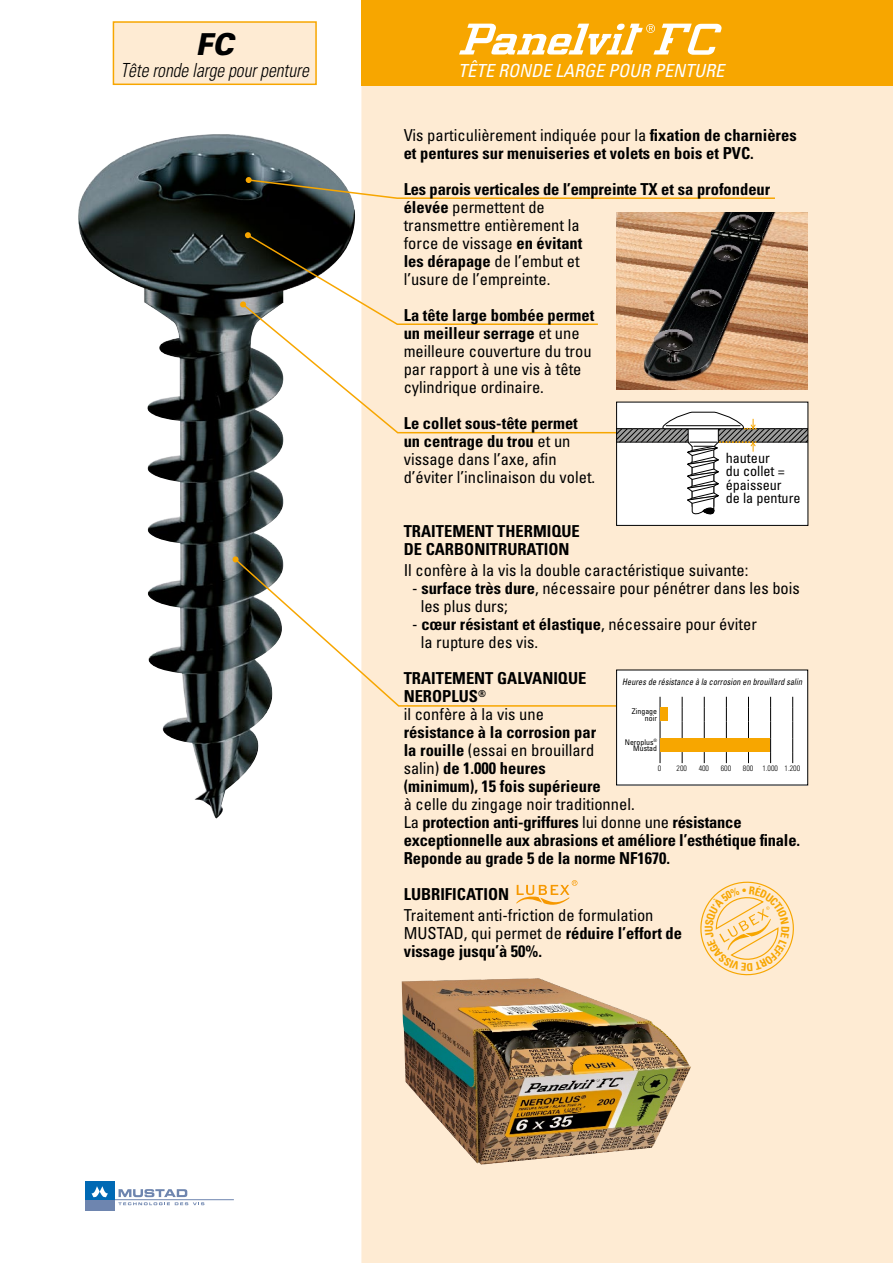
<style>
.page{position:relative;width:893px;height:1263px;background:#fff}
.page>*{position:absolute;margin:0;border:0;box-sizing:border-box;transform-origin:0 0}
.t1{font:italic 900 30.3px "Univers";color:#000;scale:.9 1}
.t2{font:italic 300 condensed 19.5px "Univers";color:#000;scale:.9 1}
.t3{font:italic condensed 18px "Univers";color:#fff}
.t4{font:condensed 16.5px/18px "Univers";color:#000}
.t5{font:700 condensed 16.5px/18px "Univers";color:#000}
.t6{font:condensed 14.1px/13.4px "Univers";color:#000}
.t7{font:italic condensed 9px "Univers";letter-spacing:.01em;color:#000;scale:.9 1}
.t8{font:condensed 7.8px/6.8px "Univers";color:#000;text-align:right}
.t9{font:300 condensed 7.8px "Univers";color:#000}
.s1{font-weight:400}
.s2{font-weight:700}
</style>
<div class="page">
<div style="left:361px;top:85px;width:532px;height:1178px;background:#feebd3"></div>
<div style="left:361px;top:0;width:532px;height:85px;background:#f7a600"></div>
<hr style="left:114px;top:1199px;width:120px;height:1px;background:#6e85af">
<div style="left:85px;top:1181px;width:29px;height:29px;background:#6e85af"></div>
<div style="left:85px;top:1181px;width:29px;height:19px;background:#0069b4"></div>
<svg style="left:92px;top:1186px;width:16px;height:11px"></svg>
<svg style="left:118px;top:1189px;width:86px;height:16px"></svg>
<img style="left:402px;top:978px;width:289px;height:187px">
<img style="left:78px;top:134px;width:277px;height:685px">
<svg style="left:246px;top:177px;width:530px;height:23px;background:#dac9ad"></svg>
<svg style="left:241px;top:302px;width:406px;height:132px"></svg>
<svg style="left:240px;top:232px;width:359px;height:94px;background:#d3c6b3"></svg>
<svg style="left:459px;top:23px;width:263px;height:32px"></svg>
<div style="left:113px;top:21px;width:204px;height:64px;background:#feebd3;border:2px solid #f7a600"></div>
<svg style="left:516px;top:880px;width:61px;height:25px;background:#fcd8a4"></svg>
<svg style="left:233px;top:557px;width:448px;height:150px"></svg>
<svg style="left:233px;top:556px;width:6px;height:6px"></svg>
<img style="left:617px;top:213px;width:191px;height:176px">
<div style="left:617px;top:402px;width:191px;height:123px;background:#fff"></div>
<svg style="left:618px;top:412px;width:188px;height:103px"></svg>
<div style="left:616px;top:402px;width:192px;height:124px;border:1px solid #000"></div>
<div style="left:617px;top:670px;width:191px;height:115px;background:#fff"></div>
<div style="left:616px;top:670px;width:192px;height:115px;border:1px solid #000"></div>
<svg style="left:660px;top:697px;width:1px;height:66px"></svg>
<svg style="left:682px;top:697px;width:1px;height:66px"></svg>
<svg style="left:704px;top:697px;width:1px;height:66px"></svg>
<svg style="left:726px;top:697px;width:1px;height:66px"></svg>
<svg style="left:748px;top:697px;width:1px;height:66px"></svg>
<svg style="left:770px;top:697px;width:1px;height:66px"></svg>
<svg style="left:792px;top:697px;width:1px;height:66px"></svg>
<div style="left:660px;top:708px;width:8px;height:13px;background:#f7a600"></div>
<div style="left:660px;top:738px;width:22px;height:13px;background:#f7a600"></div>
<div style="left:682px;top:738px;width:22px;height:13px;background:#f7a600"></div>
<div style="left:704px;top:738px;width:22px;height:13px;background:#f7a600"></div>
<div style="left:727px;top:738px;width:21px;height:13px;background:#f7a600"></div>
<div style="left:749px;top:738px;width:21px;height:13px;background:#f7a600"></div>
<svg style="left:696px;top:877px;width:102px;height:102px;background:#fde5c0"></svg>
<h1 class="t1" style="left:196px;top:25px;width:44px">FC</h1>
<p class="t2" style="left:120px;top:58px;width:211px">Tête ronde large pour penture</p>
<p class="t3" style="left:458px;top:59px;width:268px">TÊTE RONDE LARGE POUR PENTURE</p>
<p class="t5" style="left:404px;top:126px;width:394px"><span class="s1">Vis particulièrement indiquée pour la</span> fixation de charnières et pentures sur menuiseries et volets en bois et PVC.</p>
<p class="t4" style="left:404px;top:180px;width:368px"><span class="s2">Les parois verticales de l’empreinte TX et sa profondeur élevée</span> permettent de<br>transmettre entièrement la<br>force de vissage <span class="s2">en évitant<br>les dérapage</span> de l’embut et<br>l’usure de l’empreinte.</p>
<p class="t4" style="left:404px;top:306px;width:192px"><span class="s2">La tête large bombée permet un meilleur serrage</span> et une meilleure couverture du trou par rapport à une vis à tête cylindrique ordinaire.</p>
<p class="t4" style="left:404px;top:414px;width:193px"><span class="s2">Le collet sous-tête permet un centrage du trou</span> et un vissage dans l’axe, afin d’éviter l’inclinaison du volet.</p>
<p class="t6" style="left:726px;top:451px;width:76px">hauteur<br>du collet = épaisseur<br>de la penture</p>
<p class="t5" style="left:404px;top:522px;width:178px">TRAITEMENT THERMIQUE<br>DE CARBONITRURATION</p>
<p class="t4" style="left:404px;top:561px;width:346px">Il confère à la vis la double caractéristique suivante:</p>
<p class="t4" style="left:421px;top:579px;width:381px;text-indent:-8px">- <span class="s2">surface très dure</span>, nécessaire pour pénétrer dans les bois les plus durs;</p>
<p class="t4" style="left:421px;top:615px;width:338px;text-indent:-8px">- <span class="s2">cœur résistant et élastique</span>, nécessaire pour éviter la rupture des vis.</p>
<p class="t5" style="left:404px;top:669px;width:184px">TRAITEMENT GALVANIQUE<br>NEROPLUS<sup>®<br></sup><span class="s1">il confère à la vis une</span></p>
<p class="t5" style="left:404px;top:723px;width:199px">résistance à la corrosion par la rouille <span class="s1">(essai en brouillard salin)</span> de 1.000 heures (minimum), 15 fois supérieure</p>
<p class="t5" style="left:404px;top:795px;width:398px"><span class="s1">à celle du zingage noir traditionnel.<br>La</span> protection anti-griffures <span class="s1">lui donne une</span> résistance exceptionnelle aux abrasions et améliore l’esthétique finale.<br>Reponde au grade 5 de la norme NF1670.</p>
<p class="t5" style="left:404px;top:885px;width:107px">LUBRIFICATION</p>
<p class="t4" style="left:404px;top:906px;width:280px">Traitement anti-friction de formulation<br>MUSTAD, qui permet de <span class="s2">réduire l’effort de vissage jusqu’à 50%.</span></p>
<p class="t7" style="left:622px;top:676px;width:201px">Heures de résistance à la corrosion en brouillard salin</p>
<p class="t8" style="left:632px;top:708px;width:27px">Zingage noir</p>
<p class="t8" style="left:625px;top:738px;width:34px">Neroplus<sup>®<br></sup>Mustad</p>
<p class="t9" style="left:658px;top:764px;width:5px">0</p>
<p class="t9" style="left:677px;top:764px;width:12px">200</p>
<p class="t9" style="left:699px;top:764px;width:12px">400</p>
<p class="t9" style="left:721px;top:764px;width:12px">600</p>
<p class="t9" style="left:743px;top:764px;width:59px">800 1.000 1.200</p>
</div>
